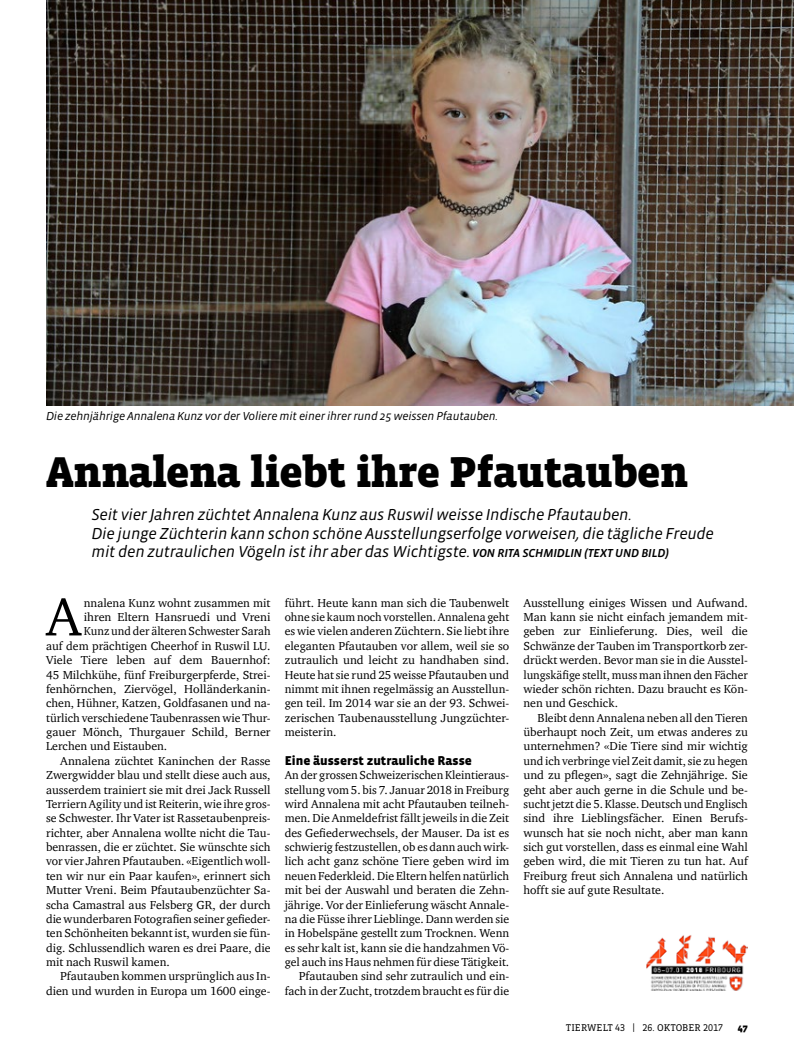
<style>
.page{position:relative;width:794px;height:1063px;background:#fff}
.page>*{position:absolute;margin:0;border:0;box-sizing:border-box;transform-origin:0 0}
.t1{font:54.75px "Charter ITC";color:#000}
.t2{font:900 44.12px "Vista Slab OT";letter-spacing:-.02em;color:#000}
.t3{font:italic 16.25px/18.8px "Vista Sans OT";letter-spacing:-.02em;color:#000}
.t4{font:900 13.12px "Vista Sans OT";color:#000}
.t5{font:11.88px/14.4px "Charter ITC";color:#000;text-align:justify}
.t6{font:italic 11.88px "Vista Sans OT";letter-spacing:-.02em;color:#000}
.t7{font:10px "Vista Slab OT";color:#000}
.t8{font:900 10px "Vista Slab OT";color:#000}
.s1{font-weight:500;font-size:11.88px}
.s2{font-size:12.5px}
</style>
<div class="page">
<img style="left:46px;top:0;width:748px;height:405px">
<img style="left:647px;top:935px;width:101px;height:56px">
<p class="t6" style="left:46px;top:410px;width:453px">Die zehnjährige Annalena Kunz vor der Voliere mit einer ihrer rund 25 weissen Pfautauben.</p>
<h2 class="t2" style="left:46px;top:449px;width:643px">Annalena liebt ihre Pfautauben</h2>
<p class="t3" style="left:92px;top:505px;width:624px">Seit vier Jahren züchtet Annalena Kunz aus Ruswil weisse Indische Pfautauben.<br>Die junge Züchterin kann schon schöne Ausstellungserfolge vorweisen, die tägliche Freude mit den zutraulichen Vögeln ist ihr aber das Wichtigste. <span class="s1">VON RITA SCHMIDLIN (TEXT UND BILD)</span></p>
<h1 class="t1" style="left:46px;top:583px;width:37px">A</h1>
<p class="t5" style="left:84px;top:595px;width:188px">nnalena Kunz wohnt zusammen mit</p>
<p class="t5" style="left:84px;top:610px;width:188px">ihren Eltern Hansruedi und Vreni</p>
<p class="t5" style="left:84px;top:624px;width:188px">Kunz und der älteren Schwester Sarah</p>
<p class="t5" style="left:46px;top:639px;width:226px">auf dem prächtigen Cheerhof in Ruswil LU.</p>
<p class="t5" style="left:46px;top:653px;width:226px">Viele Tiere leben auf dem Bauernhof:</p>
<p class="t5" style="left:46px;top:667px;width:226px">45 Milchkühe, fünf Freiburgerpferde, Strei-</p>
<p class="t5" style="left:46px;top:682px;width:226px">fenhörnchen, Ziervögel, Holländerkanin-</p>
<p class="t5" style="left:46px;top:696px;width:226px">chen, Hühner, Katzen, Goldfasanen und na-</p>
<p class="t5" style="left:46px;top:710px;width:226px">türlich verschiedene Taubenrassen wie Thur-</p>
<p class="t5" style="left:46px;top:725px;width:226px">gauer Mönch, Thurgauer Schild, Berner</p>
<p class="t5" style="left:46px;top:739px;width:123px">Lerchen und Eistauben.</p>
<p class="t5" style="left:60px;top:754px;width:212px">Annalena züchtet Kaninchen der Rasse</p>
<p class="t5" style="left:46px;top:768px;width:226px">Zwergwidder blau und stellt diese auch aus,</p>
<p class="t5" style="left:46px;top:782px;width:226px">ausserdem trainiert sie mit drei Jack Russell</p>
<p class="t5" style="left:46px;top:797px;width:226px">Terriern Agility und ist Reiterin, wie ihre gros<span class="s2">-</span></p>
<p class="t5" style="left:46px;top:811px;width:226px">se Schwester. Ihr Vater ist Rassetaubenpreis-</p>
<p class="t5" style="left:46px;top:825px;width:226px">richter, aber Annalena wollte nicht die Tau-</p>
<p class="t5" style="left:46px;top:840px;width:226px">benrassen, die er züchtet. Sie wünschte sich</p>
<p class="t5" style="left:46px;top:854px;width:226px">vor vier Jahren Pfautauben. «Eigentlich woll-</p>
<p class="t5" style="left:46px;top:869px;width:226px">ten wir nur ein Paar kaufen», erinnert sich</p>
<p class="t5" style="left:46px;top:883px;width:226px">Mutter Vreni. Beim Pfautaubenzüchter Sa-</p>
<p class="t5" style="left:46px;top:897px;width:226px">scha Camastral aus Felsberg GR, der durch</p>
<p class="t5" style="left:46px;top:912px;width:226px">die wunderbaren Fotografien seiner gefieder-</p>
<p class="t5" style="left:46px;top:926px;width:226px">ten Schönheiten bekannt ist, wurden sie fün-</p>
<p class="t5" style="left:46px;top:940px;width:226px">dig. Schlussendlich waren es drei Paare, die</p>
<p class="t5" style="left:46px;top:955px;width:125px">mit nach Ruswil kamen.</p>
<p class="t5" style="left:60px;top:969px;width:212px">Pfautauben kommen ursprünglich aus In-</p>
<p class="t5" style="left:46px;top:984px;width:226px">dien und wurden in Europa um 1600 einge-</p>
<p class="t5" style="left:285px;top:595px;width:226px">führt. Heute kann man sich die Taubenwelt ohne sie kaum noch vorstellen. Annalena geht es wie vielen anderen Züchtern. Sie liebt ihre eleganten Pfautauben vor allem, weil sie so zutraulich und leicht zu handhaben sind.<br>Heute hat sie rund 25 weisse Pfautauben und nimmt mit ihnen regelmässig an Ausstellun&shy;gen teil. Im 2014 war sie an der 93. Schwei&shy;zerischen Taubenausstellung Jungzüchter&shy;meisterin.</p>
<p class="t4" style="left:285px;top:754px;width:189px">Eine äusserst zutrauliche Rasse</p>
<p class="t5" style="left:285px;top:768px;width:226px;text-align:right">An der grossen Schweizerischen Kleintieraus&shy;stellung vom 5. bis 7. Januar 2018 in Freiburg wird Annalena mit acht Pfautauben teilneh&shy;men. Die Anmeldefrist fällt jeweils in die Zeit des Gefiederwechsels, der Mauser. Da ist es schwierig festzustellen, ob es dann auch wirk&shy;lich acht ganz schöne Tiere geben wird im neuen Federkleid. Die Eltern helfen natürlich mit bei der Auswahl und beraten die Zehn&shy;jährige. Vor der Einlieferung wäscht Annale&shy;na die Füsse ihrer Lieblinge. Dann werden sie in Hobelspäne gestellt zum Trocknen. Wenn es sehr kalt ist, kann sie die handzahmen Vö&shy;gel auch ins Haus nehmen für diese Tätigkeit.<br>Pfautauben sind sehr zutraulich und ein&shy;fach in der Zucht, trotzdem braucht es für die</p>
<p class="t5" style="left:523px;top:595px;width:226px">Ausstellung einiges Wissen und Aufwand.<br>Man kann sie nicht einfach jemandem mit&shy;geben zur Einlieferung. Dies, weil die Schwänze der Tauben im Transportkorb zer&shy;drückt werden. Bevor man sie in die Ausstel&shy;lungskäfige stellt, muss man ihnen den Fächer wieder schön richten. Dazu braucht es Kön&shy;nen und Geschick.</p>
<p class="t5" style="left:523px;top:710px;width:226px;text-indent:14px">Bleibt denn Annalena neben all den Tieren überhaupt noch Zeit, um etwas anderes zu unternehmen? «Die Tiere sind mir wichtig und ich verbringe viel Zeit damit, sie zu hegen und zu pflegen», sagt die Zehnjährige. Sie geht aber auch gerne in die Schule und be&shy;sucht jetzt die 5. Klasse. Deutsch und Englisch sind ihre Lieblingsfächer. Einen Berufs&shy;wunsch hat sie noch nicht, aber man kann sich gut vorstellen, dass es einmal eine Wahl geben wird, die mit Tieren zu tun hat. Auf Freiburg freut sich Annalena und natürlich hofft sie auf gute Resultate.</p>
<p class="t7" style="left:566px;top:1022px;width:159px">TIERWELT 43 | 26. OKTOBER 2017</p>
<p class="t8" style="left:738px;top:1022px;width:11px">47</p>
</div>
